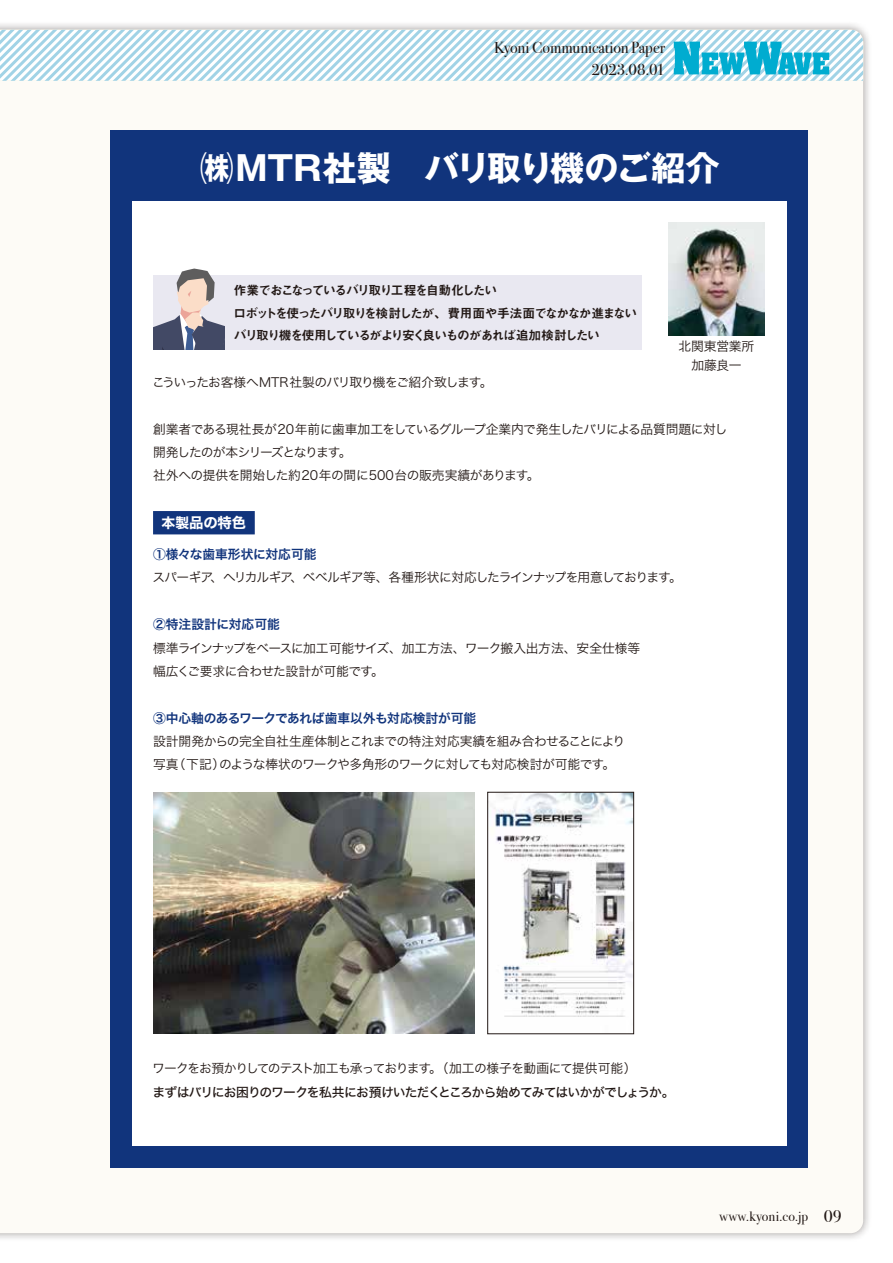
<style>
.page{position:relative;width:893px;height:1263px;background:#fff}
.page>*{position:absolute;margin:0;border:0;box-sizing:border-box;transform-origin:0 0}
.t1{font:700 34.05px "Gothic MB101 Pr 6 N";color:#fff}
.t2{font:15.9px/21.3px "Bodoni Svty Two ITCTT";letter-spacing:-.01em;color:#221815;text-align:right}
.t3{font:14.4px "Hira Kaku Std N W7";color:#fff}
.t4{font:13.8px "Bodoni Svty Two ITCTT";letter-spacing:.02em;color:#221815}
.t5{font:12.75px/23.4px "Hira Kaku Std N W3";letter-spacing:-.05em;color:#221815}
.t6{font:12.75px/22.4px "Midashi Go Pr 6 N MB31";letter-spacing:-.12em;color:#221815}
.t7{font:12.75px "Hira Kaku Std N W6";letter-spacing:-.005em;color:#11347c}
.t8{font:12.75px "Hira Kaku Std N W3";letter-spacing:-.075em;color:#221815}
.t9{font:12.75px "Hira Kaku Std N W5";letter-spacing:-.065em;color:#221815}
.t10{font:12.75px/18.1px "Hira Kaku Std N W3";letter-spacing:-.015em;color:#221815;text-align:center}
.s1{font-size:13.8px}
.s2{font-size:16.95px}
</style>
<div class="page">
<div style="left:0;top:21px;width:872px;height:1221px;background:#221815;opacity:.45"></div>
<div style="left:0;top:81px;width:863px;height:1152px;background:#fdfbf6"></div>
<svg style="left:0;top:30px;width:863px;height:51px"></svg>
<div style="left:111px;top:130px;width:697px;height:1037px;background:#11347c"></div>
<div style="left:132px;top:151px;width:655px;height:995px;background:#fff"></div>
<div style="left:123px;top:150px;width:674px;height:51px;background:#11347c"></div>
<div style="left:153px;top:276px;width:488px;height:29px;background:#e9e8f1"></div>
<div style="left:153px;top:298px;width:488px;height:30px;background:#e9e8f1"></div>
<div style="left:153px;top:320px;width:488px;height:30px;background:#e9e8f1"></div>
<div style="left:153px;top:511px;width:102px;height:23px;background:#11347c"></div>
<img style="left:153px;top:792px;width:322px;height:242px">
<img style="left:494px;top:794px;width:138px;height:223px">
<div style="left:487px;top:792px;width:147px;height:242px;border:1px solid #221815"></div>
<svg style="left:153px;top:269px;width:72px;height:81px"></svg>
<img style="left:668px;top:222px;width:97px;height:114px">
<p class="t2" style="left:494px;top:36px;width:172px">Kyoni Communication Paper<br>2023.08.01</p>
<h1 class="t1" style="left:200px;top:139px;width:521px">㈱MTR社製　バリ取り機のご紹介</h1>
<p class="t6" style="left:234px;top:279px;width:405px">作業でおこなっているバリ取り工程を自動化したい<br>ロボットを使ったバリ取りを検討したが、費用面や手法面でなかなか進まないバリ取り機を使用しているがより安く良いものがあれば追加検討したい</p>
<p class="t5" style="left:152px;top:370px;width:342px">こういったお客様へMTR社製のバリ取り機をご紹介致します。</p>
<p class="t5" style="left:153px;top:417px;width:576px">創業者である現社長が20年前に歯車加工をしているグループ企業内で発生したバリによる品質問題に対し開発したのが本シリーズとなります。<br>社外への提供を開始した約20年の間に500台の販売実績があります。</p>
<p class="t3" style="left:162px;top:512px;width:86px"><span class="s1">本製</span>品の特色</p>
<p class="t7" style="left:153px;top:544px;width:165px">①様々な歯車形状に対応可能</p>
<p class="t8" style="left:153px;top:568px;width:531px">スパーギア、ヘリカルギア、ベベルギア等、各種形状に対応したラインナップを用意しております。</p>
<p class="t7" style="left:153px;top:614px;width:128px">②特注設計に対応可能</p>
<p class="t5" style="left:153px;top:636px;width:489px">標準ラインナップをベースに加工可能サイズ、加工方法、ワーク搬入出方法、安全仕様等幅広くご要求に合わせた設計が可能です。</p>
<p class="t7" style="left:153px;top:708px;width:325px">③中心軸のあるワークであれば歯車以外も対応検討が可能</p>
<p class="t5" style="left:153px;top:729px;width:474px">設計開発からの完全自社生産体制とこれまでの特注対応実績を組み合わせることにより写真（下記）のような棒状のワークや多角形のワークに対しても対応検討が可能です。</p>
<p class="t10" style="left:678px;top:337px;width:77px">北関東営業所加藤良一</p>
<p class="t5" style="left:152px;top:1057px;width:486px">ワークをお預かりしてのテスト加工も承っております。（加工の様子を動画にて提供可能）</p>
<p class="t9" style="left:152px;top:1082px;width:523px">まずはバリにお困りのワークを私共にお預けいただくところから始めてみてはいかがでしょうか。</p>
<p class="t4" style="left:719px;top:1205px;width:124px">www.kyoni.co.jp <span class="s2">09</span></p>
</div>
